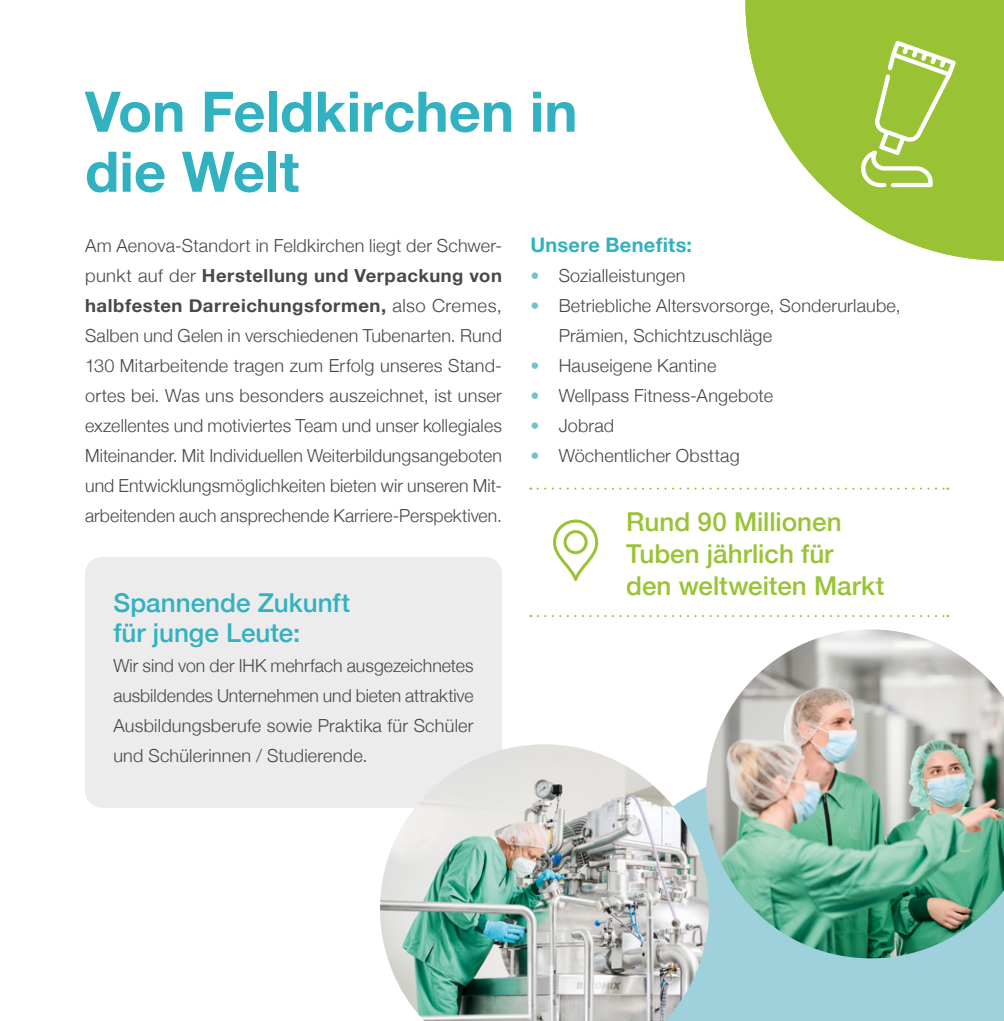
<style>
.page{position:relative;width:1004px;height:1021px;background:#fff}
.page>*{position:absolute;margin:0;border:0;box-sizing:border-box;transform-origin:0 0}
.t1{font:700 56px/60px "Helvetica Neue";color:#32b2c1}
.t2{font:500 26px/32px "Helvetica Neue";color:#99c334}
.t3{font:500 26px/30px "Helvetica Neue";color:#32b2c1}
.t4{font:700 20px "Helvetica Neue";letter-spacing:.015em;color:#32b2c1}
.t5{font:300 18px/30px "Helvetica Neue";letter-spacing:.01em;color:#484847;text-align:justify}
.s1{font-weight:700}
.s2{color:#73c2ce}
</style>
<div class="page">
<div style="left:709px;top:958px;width:294px;height:62px;background:#9ed1db"></div>
<img style="left:709px;top:629px;width:294px;height:329px">
<svg style="left:745px;top:0;width:258px;height:261px;fill:#99c334"></svg>
<div style="left:85px;top:557px;width:417px;height:250px;background:#ececec;border-radius:17px"></div>
<img style="left:380px;top:744px;width:329px;height:276px">
<svg style="left:537px;top:487px;width:411px;height:2px"></svg>
<svg style="left:537px;top:615px;width:411px;height:2px"></svg>
<svg style="left:553px;top:519px;width:46px;height:62px"></svg>
<svg style="left:861px;top:41px;width:95px;height:146px"></svg>
<h1 class="t1" style="left:85px;top:83px;width:494px">Von Feldkirchen in die Welt</h1>
<p class="t5" style="left:85px;top:229px;width:418px">Am Aenova-Standort in Feldkirchen liegt der Schwer&shy;punkt auf der <span class="s1">Herstellung und Verpackung von halbfesten Darreichungsformen,</span> also Cremes, Salben und Gelen in verschiedenen Tubenarten. Rund 130 Mitarbeitende tragen zum Erfolg unseres Stand&shy;ortes bei. Was uns besonders auszeichnet, ist unser exzellentes und motiviertes Team und unser kollegiales Miteinander. Mit Individuellen Weiterbildungsangeboten und Entwicklungsmöglichkeiten bieten wir unseren Mit&shy;arbeitenden auch ansprechende Karriere-Perspektiven.</p>
<p class="t4" style="left:530px;top:229px;width:163px">Unsere Benefits:</p>
<p class="t5" style="left:530px;top:259px;width:157px"><span class="s2">•</span> Sozialleistungen</p>
<p class="t5" style="left:558px;top:289px;width:343px;text-indent:-28px"><span class="s2">•</span> Betriebliche Altersvorsorge, Sonderurlaube,<br>Prämien, Schichtzuschläge</p>
<p class="t5" style="left:530px;top:349px;width:188px"><span class="s2">•</span> Hauseigene Kantine</p>
<p class="t5" style="left:530px;top:379px;width:244px"><span class="s2">•</span> Wellpass Fitness-Angebote</p>
<p class="t5" style="left:530px;top:409px;width:85px"><span class="s2">•</span> Jobrad</p>
<p class="t5" style="left:530px;top:439px;width:211px"><span class="s2">•</span> Wöchentlicher Obsttag</p>
<h2 class="t2" style="left:626px;top:504px;width:260px">Rund 90 Millionen<br>Tuben jährlich für den weltweiten Markt</h2>
<h2 class="t3" style="left:113px;top:586px;width:238px">Spannende Zukunft für junge Leute:</h2>
<p class="t5" style="left:113px;top:649px;width:362px">Wir sind von der IHK mehrfach ausgezeichnetes ausbildendes Unternehmen und bieten attraktive Ausbildungsberufe sowie Praktika für Schüler und Schülerinnen / Studierende.</p>
</div>
